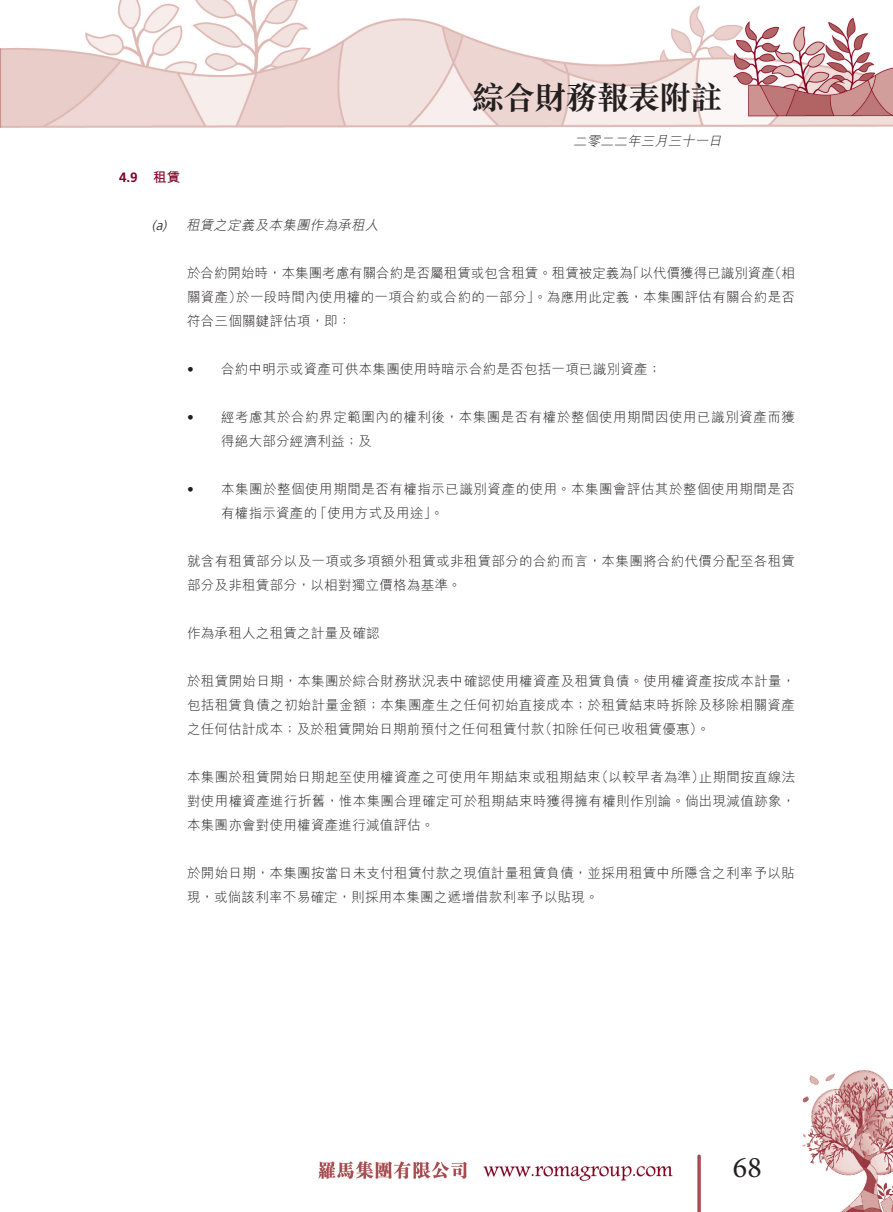
<style>
.page{position:relative;width:893px;height:1212px;background:#fff}
.page>*{position:absolute;margin:0;border:0;box-sizing:border-box;transform-origin:0 0}
.t1{font:700 33px "M Sung HK";letter-spacing:-.055em;color:#231f20}
.t2{font:30px "Minion Pro";color:#231f20}
.t3{font:300 13.5px/24px "M Hei HK";letter-spacing:.025em;color:#231f20}
.t4{font:italic 300 13.5px "M Hei HK";color:#231f20}
.t5{font:700 13.5px "Frutiger LT Std";color:#820123}
.s1{font-family:"M Hei HK"}
.s2{font-family:"Frutiger LT Std"}
</style>
<div class="page">
<img style="left:0;top:0;width:893px;height:1212px">
<p class="t1" style="left:472px;top:82px;width:253px">綜合財務報表附註</p>
<p class="t4" style="left:573px;top:134px;width:153px">二零二二年三月三十一日</p>
<p class="t5" style="left:119px;top:170px;width:63px">4.9 <span class="s1">租賃</span></p>
<p class="t4" style="left:152px;top:218px;width:231px"><span class="s2">(a)</span> 租賃之定義及本集團作為承租人</p>
<p class="t3" style="left:187px;top:261px;width:609px;text-align:justify">於合約開始時，本集團考慮有關合約是否屬租賃或包含租賃。租賃被定義為「以代價獲得已識別資產（相關資產）於一段時間內使用權的一項合約或合約的一部分」。為應用此定義，本集團評估有關合約是否符合三個關鍵評估項，即：</p>
<p class="t3" style="left:187px;top:357px;width:476px"><span class="s2">•</span> 合約中明示或資產可供本集團使用時暗示合約是否包括一項已識別資產；</p>
<p class="t3" style="left:221px;top:405px;width:575px;text-indent:-34px"><span class="s2">•</span> 經考慮其於合約界定範圍內的權利後，本集團是否有權於整個使用期間因使用已識別資產而獲得絕大部分經濟利益；及</p>
<p class="t3" style="left:221px;top:477px;width:575px;text-indent:-34px"><span class="s2">•</span> 本集團於整個使用期間是否有權指示已識別資產的使用。本集團會評估其於整個使用期間是否有權指示資產的「使用方式及用途」。</p>
<p class="t3" style="left:187px;top:549px;width:609px">就含有租賃部分以及一項或多項額外租賃或非租賃部分的合約而言，本集團將合約代價分配至各租賃部分及非租賃部分，以相對獨立價格為基準。</p>
<p class="t3" style="left:187px;top:621px;width:194px">作為承租人之租賃之計量及確認</p>
<p class="t3" style="left:187px;top:669px;width:610px;text-align:justify">於租賃開始日期，本集團於綜合財務狀況表中確認使用權資產及租賃負債。使用權資產按成本計量，包括租賃負債之初始計量金額；本集團產生之任何初始直接成本；於租賃結束時拆除及移除相關資產之任何估計成本；及於租賃開始日期前預付之任何租賃付款（扣除任何已收租賃優惠）。</p>
<p class="t3" style="left:187px;top:765px;width:610px;text-align:justify">本集團於租賃開始日期起至使用權資產之可使用年期結束或租期結束（以較早者為準）止期間按直線法對使用權資產進行折舊，惟本集團合理確定可於租期結束時獲得擁有權則作別論。倘出現減值跡象，本集團亦會對使用權資產進行減值評估。</p>
<p class="t3" style="left:187px;top:861px;width:609px">於開始日期，本集團按當日未支付租賃付款之現值計量租賃負債，並採用租賃中所隱含之利率予以貼現，或倘該利率不易確定，則採用本集團之遞增借款利率予以貼現。</p>
<p class="t2" style="left:733px;top:1148px;width:30px">68</p>
</div>
